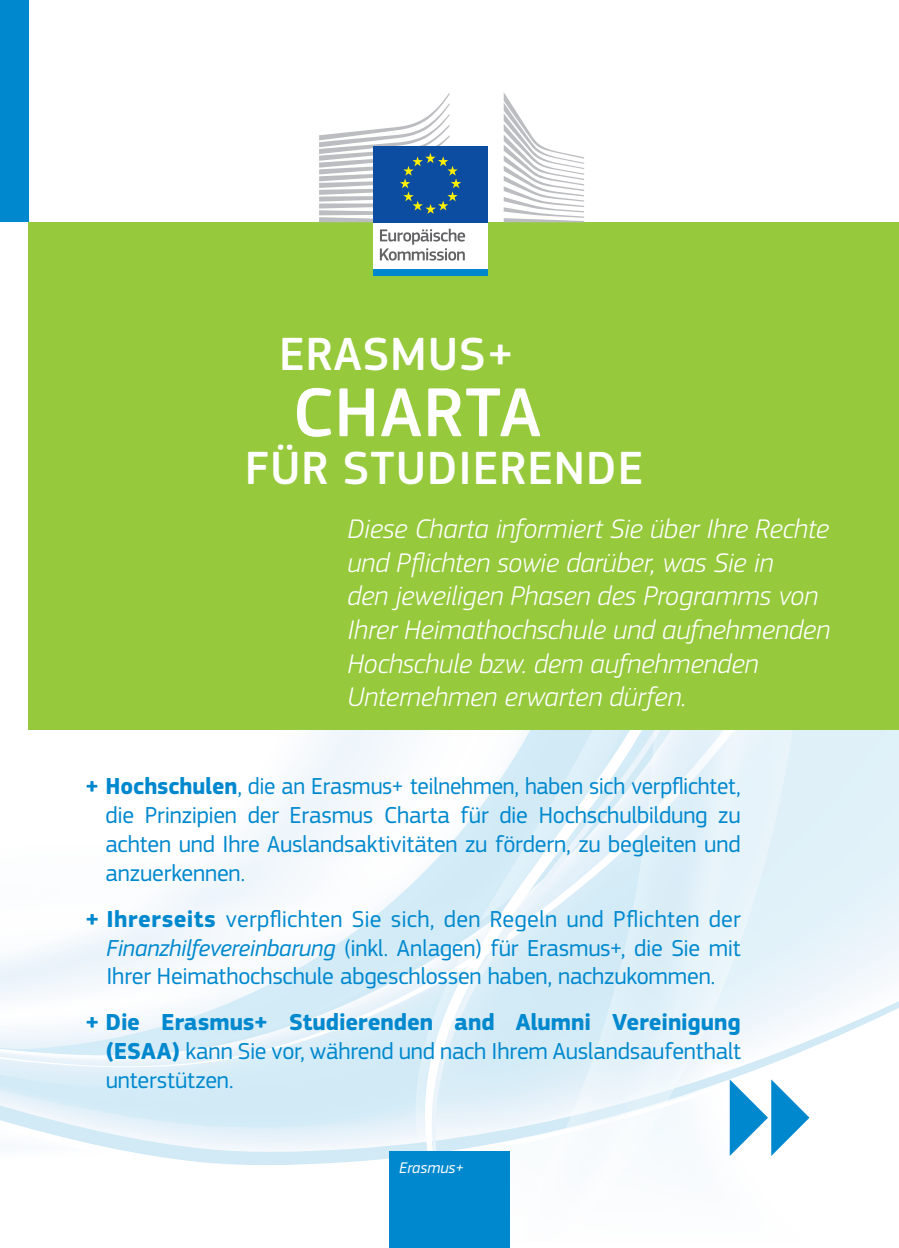
<style>
.page{position:relative;width:899px;height:1248px;background:#fff}
.page>*{position:absolute;margin:0;border:0;box-sizing:border-box;transform-origin:0 0}
.t1{font:500 72px "EC Square Sans Pro";letter-spacing:.02em;color:#fff}
.t2{font:500 48.4px "EC Square Sans Pro";letter-spacing:.02em;color:#fff}
.sous-ti_cover{font:italic 300 28px/33.6px "EC Square Sans Pro";letter-spacing:-.005em;color:#fff}
.intro{font:24px/28.8px "EC Square Sans Pro";letter-spacing:-.01em;color:#0088ce;text-align:justify}
.t3{font:italic 16px "EC Square Sans Pro";color:#fff}
.s1{font-weight:700}
.s2{font-style:italic}
</style>
<div class="page">
<svg style="left:0;top:729px;width:899px;height:436px"></svg>
<svg style="left:237px;top:729px;width:571px;height:512px"></svg>
<div style="left:28px;top:222px;width:871px;height:507px;background:#97c93c"></div>
<div style="left:373px;top:220px;width:114px;height:51px;background:#fff"></div>
<div style="left:373px;top:146px;width:114px;height:76px;background:#0d4da1"></div>
<svg style="left:319px;top:93px;width:142px;height:129px"></svg>
<div style="left:373px;top:269px;width:114px;height:7px;background:#0088ce"></div>
<svg style="left:503px;top:92px;width:81px;height:130px"></svg>
<svg style="left:380px;top:229px;width:85px;height:31px"></svg>
<div style="left:0;top:0;width:28px;height:221px;background:#0088ce"></div>
<div style="left:389px;top:1150px;width:120px;height:97px;background:#0088ce"></div>
<svg style="left:729px;top:1079px;width:80px;height:76px"></svg>
<p class="t2" style="left:279px;top:326px;width:236px">ERASMUS+</p>
<p class="t1" style="left:292px;top:370px;width:250px">CHARTA</p>
<p class="t2" style="left:245px;top:440px;width:400px">FÜR STUDIERENDE</p>
<p class="sous-ti_cover" style="left:347px;top:512px;width:484px">Diese Charta informiert Sie über Ihre Rechte und Pflichten sowie darüber, was Sie in<br>den jeweiligen Phasen des Programms von Ihrer Heimathochschule und aufnehmenden Hochschule bzw. dem aufnehmenden Unternehmen erwarten dürfen.</p>
<p class="intro" style="left:106px;top:772px;width:636px;text-indent:-21px"><span class="s1">+ Hochschulen</span>, die an Erasmus+ teilnehmen, haben sich verpflichtet, die Prinzipien der Erasmus Charta für die Hochschulbildung zu achten und Ihre Auslandsaktivitäten zu fördern, zu begleiten und anzuerkennen.</p>
<p class="intro" style="left:106px;top:904px;width:636px;text-indent:-21px"><span class="s1">+ Ihrerseits</span> verpflichten Sie sich, den Regeln und Pflichten der <span class="s2">Finanzhilfevereinbarung</span> (inkl. Anlagen) für Erasmus+, die Sie mit Ihrer Heimathochschule abgeschlossen haben, nachzukommen.</p>
<p class="intro" style="left:106px;top:1007px;width:636px;text-indent:-21px"><span class="s1">+ Die Erasmus+ Studierenden and Alumni Vereinigung (ESAA)</span> kann Sie vor, während und nach Ihrem Auslandsaufenthalt unterstützen.</p>
<p class="t3" style="left:399px;top:1158px;width:67px">Erasmus+</p>
</div>
